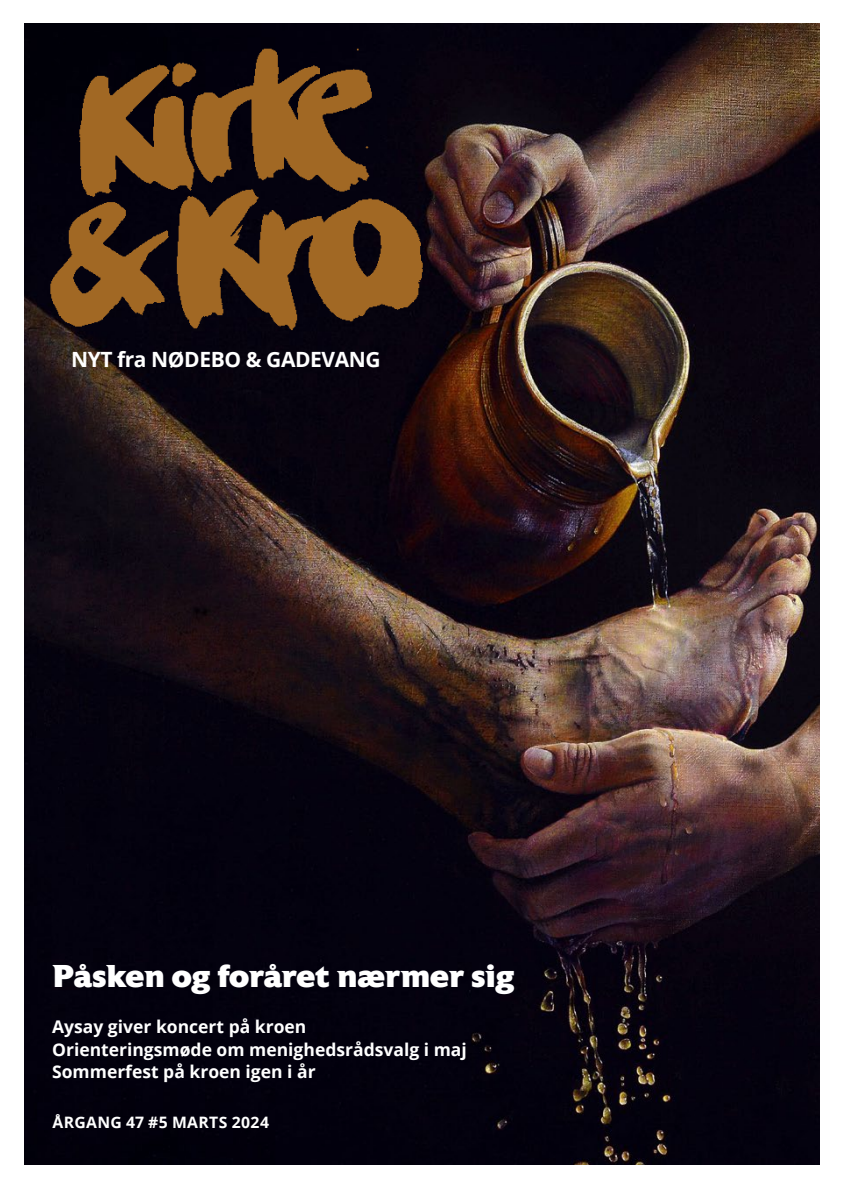
<style>
.page{position:relative;width:844px;height:1191px;background:#fff}
.page>*{position:absolute;margin:0;border:0;box-sizing:border-box;transform-origin:0 0}
.t1{font:800 31.5px "Astoria";letter-spacing:-.015em;color:#fff}
.t2{font:700 21px "Open Sans";letter-spacing:-.02em;color:#fff}
.t3{font:700 17.5px/22.8px "Open Sans";color:#fff}
.t4{font:700 15.75px "Open Sans";letter-spacing:.025em;color:#fff}
</style>
<div class="page">
<img style="left:25px;top:24px;width:794px;height:1140px">
<img style="left:25px;top:25px;width:489px;height:310px">
<p class="t2" style="left:71px;top:344px;width:311px">NYT fra NØDEBO &amp; GADEVANG</p>
<h1 class="t1" style="left:52px;top:958px;width:464px">Påsken og foråret nærmer sig</h1>
<p class="t3" style="left:52px;top:1014px;width:416px">Aysay giver koncert på kroen<br>Orienteringsmøde om menighedsrådsvalg i maj<br>Sommerfest på kroen igen i år</p>
<p class="t4" style="left:53px;top:1111px;width:218px">ÅRGANG 47 #5 MARTS 2024</p>
</div>
